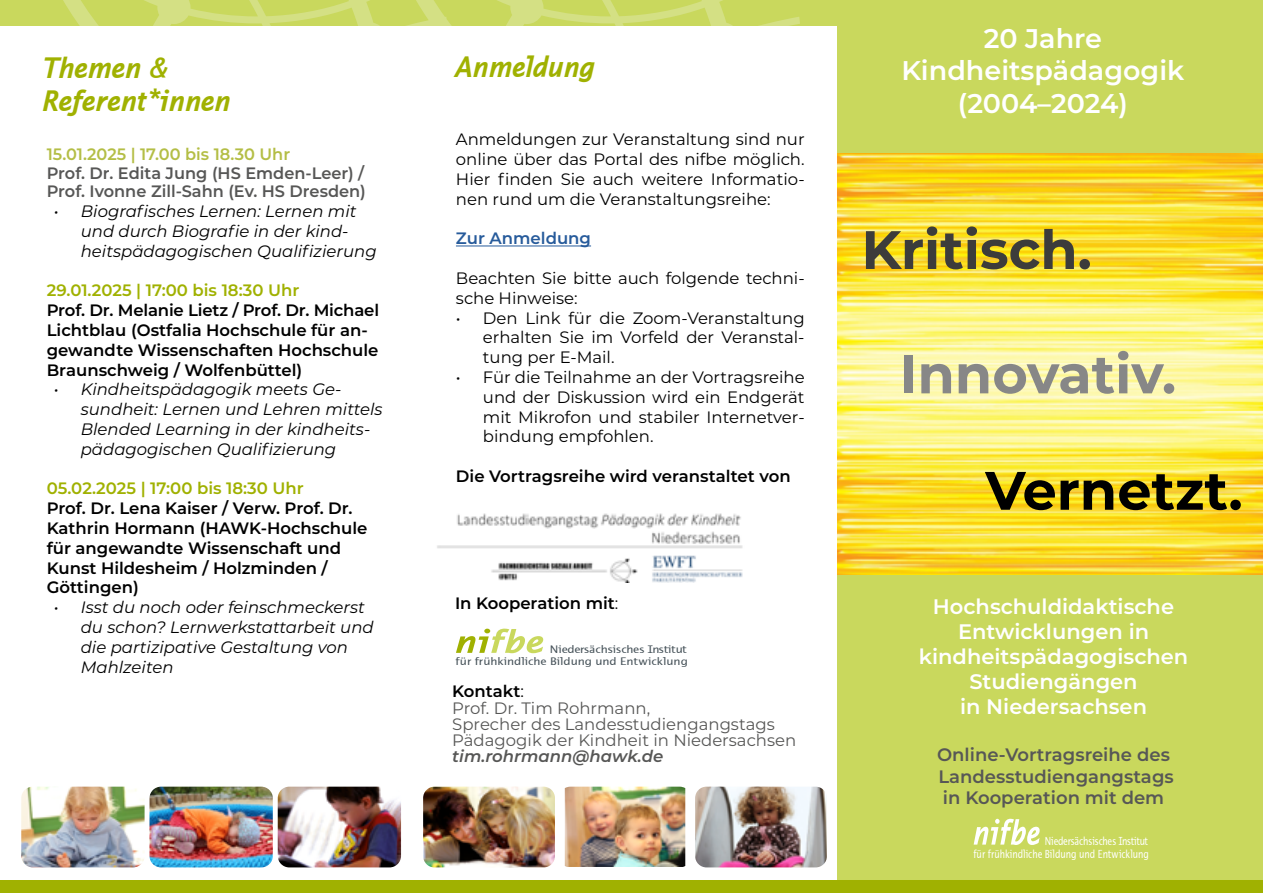
<style>
.page{position:relative;width:1263px;height:893px;background:#fff}
.page>*{position:absolute;margin:0;border:0;box-sizing:border-box;transform-origin:0 0}
.t1{font:700 54px "Montserrat";color:#878787}
.t2{font:700 54px "Montserrat";color:#3c3c3b}
.t3{font:700 54px "Montserrat";color:#000}
.t4{font:italic 700 30px/33px "Thordis Sans EF";letter-spacing:-.015em;color:#a0b101}
.t5{font:600 27px/32.4px "Montserrat";color:#fff;text-align:center}
.t6{font:600 21px/25.2px "Montserrat";color:#fff;text-align:center}
.t7{font:600 18px/21.6px "Montserrat";color:#575756}
.t8{font:16.5px/19.8px "Montserrat";color:#000;text-align:justify}
.t9{font:600 16.5px/19.8px "Montserrat";color:#000}
.t10{font:italic 16.5px/19.8px "Montserrat";color:#000}
.t11{font:16.5px/16.2px "Montserrat";color:#575756}
.t12{font:600 16.5px/18.8px "Montserrat";color:#575756}
.t13{font:600 16.5px "Montserrat";color:#a0b101}
.t14{font:600 16.5px "Montserrat";color:#b4be46}
.t15{font:italic 600 16.5px "Montserrat";color:#575756}
.t16{font:600 16.5px "Montserrat";color:#275b9b}
.t17{font:11.7px/13px "Thordis Sans EF";color:#fff;text-align:right;scale:.85 1}
.t18{font:10.95px/12.1px "Thordis Sans EF";color:#465259;text-align:right;scale:1.2 1}
.s1{font-weight:400}
.s2{font-weight:600;color:#000}
.s3{color:#000}
</style>
<div class="page">
<hr style="left:456px;top:246px;width:135px;height:1px;background:#275b9b">
<img style="left:21px;top:787px;width:124px;height:80px">
<img style="left:278px;top:787px;width:123px;height:80px">
<img style="left:149px;top:787px;width:124px;height:80px">
<svg style="left:456px;top:629px;width:87px;height:24px"></svg>
<img style="left:423px;top:787px;width:132px;height:80px">
<img style="left:565px;top:787px;width:120px;height:80px">
<div style="left:838px;top:0;width:425px;height:200px;background:#c9d85d"></div>
<img style="left:695px;top:787px;width:132px;height:80px">
<div style="left:0;top:0;width:838px;height:26px;background:#c9d85d"></div>
<svg style="left:63px;top:0;width:737px;height:26px"></svg>
<div style="left:0;top:880px;width:1263px;height:13px;background:#a0b101"></div>
<img style="left:838px;top:153px;width:425px;height:422px">
<div style="left:838px;top:575px;width:425px;height:305px;background:#c9d85d"></div>
<svg style="left:974px;top:819px;width:66px;height:26px"></svg>
<img style="left:437px;top:513px;width:306px;height:70px">
<h2 class="t4" style="left:43px;top:52px;width:190px">Themen &amp;<br>Referent*innen</h2>
<h2 class="t4" style="left:455px;top:51px;width:142px">Anmeldung</h2>
<p class="t14" style="left:47px;top:142px;width:245px">15.01.2025 | 17.00 bis 18.30 Uhr</p>
<p class="t12" style="left:47px;top:163px;width:321px">Prof. Dr. Edita Jung (HS Emden-Leer) /<br>Prof. Ivonne Zill-Sahn (Ev. HS Dresden)</p>
<p class="t10" style="left:81px;top:201px;width:297px;text-indent:-27px">• Biografisches Lernen: Lernen mit und durch Biografie in der kind&shy;heitspädagogischen Qualifizierung</p>
<p class="t13" style="left:47px;top:279px;width:254px">29.01.2025 | 17:00 bis 18:30 Uhr</p>
<p class="t9" style="left:47px;top:300px;width:334px">Prof. Dr. Melanie Lietz / Prof. Dr. Michael Lichtblau (Ostfalia Hochschule für an&shy;gewandte Wissenschaften Hochschule Braunschweig / Wolfenbüttel)</p>
<p class="t10" style="left:81px;top:379px;width:303px;text-indent:-27px">• Kindheitspädagogik meets Ge&shy;sundheit: Lernen und Lehren mittels Blended Learning in der kindheits&shy;pädagogischen Qualifizierung</p>
<p class="t13" style="left:47px;top:477px;width:258px">05.02.2025 | 17:00 bis 18:30 Uhr</p>
<p class="t9" style="left:47px;top:498px;width:322px">Prof. Dr. Lena Kaiser / Verw. Prof. Dr.<br>Kathrin Hormann (HAWK-Hochschule für angewandte Wissenschaft und<br>Kunst Hildesheim / Holzminden /<br>Göttingen)</p>
<p class="t10" style="left:81px;top:597px;width:294px;text-indent:-27px">• Isst du noch oder feinschmeckerst du schon? Lernwerkstattarbeit und die partizipative Gestaltung von<br>Mahlzeiten</p>
<p class="t8" style="left:456px;top:129px;width:350px">Anmeldungen zur Veranstaltung sind nur online über das Portal des nifbe möglich.<br>Hier finden Sie auch weitere Informatio&shy;nen rund um die Veranstaltungsreihe:</p>
<p class="t16" style="left:456px;top:227px;width:137px">Zur Anmeldung</p>
<p class="t8" style="left:456px;top:268px;width:350px">Beachten Sie bitte auch folgende techni&shy;sche Hinweise:</p>
<p class="t8" style="left:483px;top:307px;width:323px;text-indent:-27px">• Den Link für die Zoom-Veranstaltung erhalten Sie im Vorfeld der Veranstal&shy;tung per E-Mail.</p>
<p class="t8" style="left:483px;top:367px;width:323px;text-indent:-27px">• Für die Teilnahme an der Vortragsreihe und der Diskussion wird ein Endgerät mit Mikrofon und stabiler Internetver&shy;bindung empfohlen.</p>
<p class="t9" style="left:456px;top:465px;width:336px">Die Vortragsreihe wird veranstaltet von</p>
<p class="t9" style="left:455px;top:593px;width:165px">In Kooperation mit<span class="s1">:</span></p>
<p class="t18" style="left:456px;top:643px;width:195px">Niedersächsisches Institut<br>für frühkindliche Bildung und Entwicklung</p>
<p class="t11" style="left:452px;top:683px;width:345px"><span class="s2">Kontakt</span><span class="s3">:<br></span>Prof. Dr. Tim Rohrmann,<br>Sprecher des Landesstudiengangstags<br>Pädagogik der Kindheit in Niedersachsen</p>
<p class="t15" style="left:452px;top:744px;width:212px">tim.rohrmann@hawk.de</p>
<h3 class="t5" style="left:901px;top:21px;width:284px">20 Jahre<br>Kindheitspädagogik (2004–2024)</h3>
<h1 class="t2" style="left:861px;top:211px;width:232px">Kritisch.</h1>
<h1 class="t1" style="left:900px;top:335px;width:278px">Innovativ.</h1>
<h1 class="t3" style="left:985px;top:452px;width:259px">Vernetzt.</h1>
<p class="t6" style="left:919px;top:592px;width:271px">Hochschuldidaktische<br>Entwicklungen in kindheitspädagogischen<br>Studiengängen<br>in Niedersachsen</p>
<p class="t7" style="left:937px;top:743px;width:238px">Online-Vortragsreihe des<br>Landesstudiengangstags in Kooperation mit dem</p>
<p class="t17" style="left:973px;top:834px;width:208px">Niedersächsisches Institut<br>für frühkindliche Bildung und Entwicklung</p>
</div>
